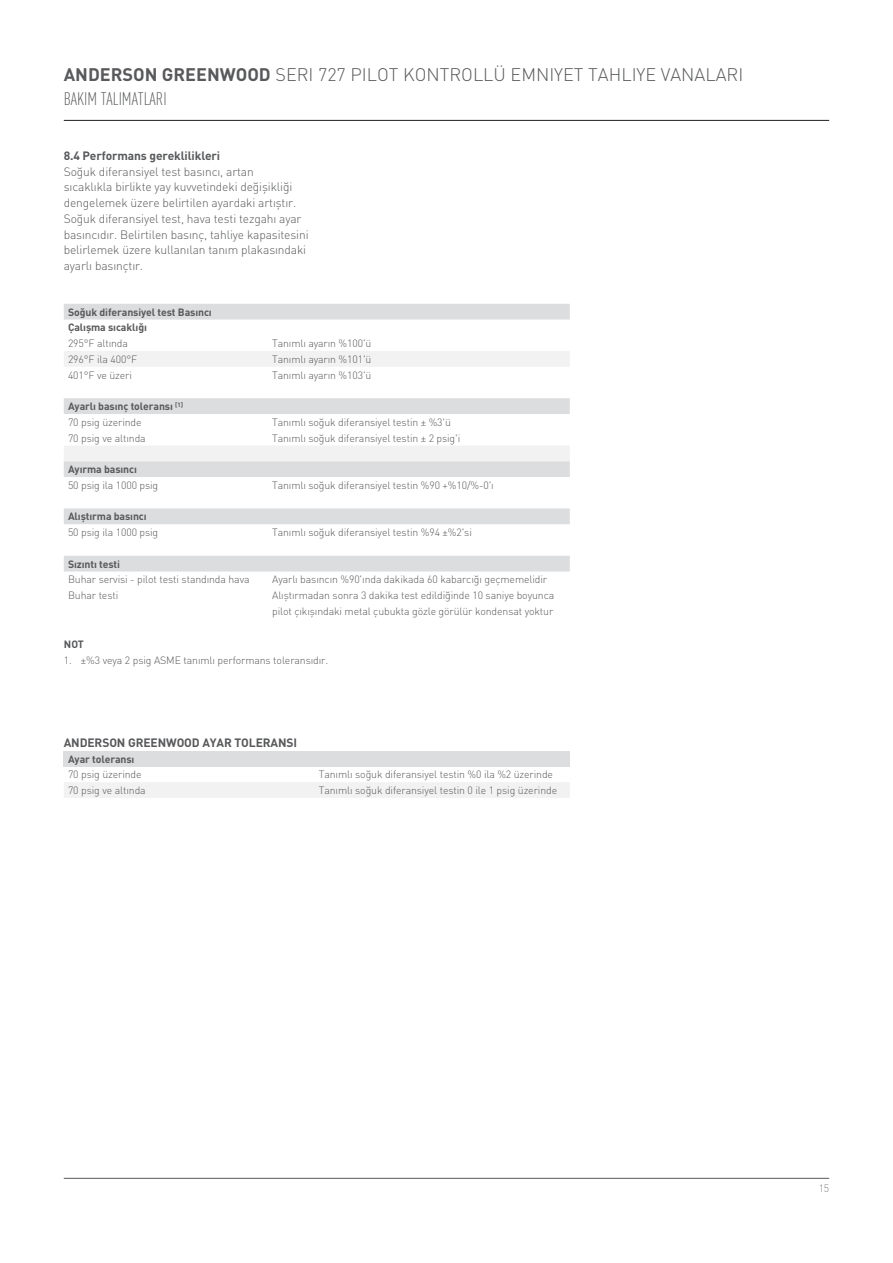
<style>
.page{position:relative;width:893px;height:1263px;background:#fff}
.page>*{position:absolute;margin:0;border:0;box-sizing:border-box;transform-origin:0 0}
.t1{font:300 18px/24px "DIN Pro";color:#58595b}
.t2{font:300 12px/15.8px "DIN Pro";letter-spacing:-.01em;color:#58595b}
.t3{font:700 12px "DIN Pro";letter-spacing:-.01em;color:#58595b}
.t4{font:300 10.5px/15.8px "DIN Pro";letter-spacing:-.01em;color:#58595b}
.t5{font:700 10.5px/15.8px "DIN Pro";letter-spacing:-.01em;color:#58595b}
.t6{font:300 10.5px "DIN Pro";color:#808285}
.s1{font-weight:700}
.s2{font-stretch:condensed}
.s3{font-weight:300}
</style>
<div class="page">
<hr style="left:64px;top:120px;width:765px;height:1px;background:#231f20">
<hr style="left:64px;top:1178px;width:765px;height:1px;background:#58595b">
<svg style="left:64px;top:304px;width:506px;height:267px"></svg>
<svg style="left:64px;top:351px;width:506px;height:110px"></svg>
<div style="left:64px;top:751px;width:506px;height:15px;background:#dcddde"></div>
<div style="left:64px;top:782px;width:506px;height:16px;background:#f2f2f3"></div>
<h1 class="t1" style="left:64px;top:61px;width:681px"><span class="s1">ANDERSON GREENWOOD</span> SERI 727 PILOT KONTROLLÜ EMNIYET TAHLIYE VANALARI<br><span class="s2">BAKIM TALIMATLARI</span></h1>
<p class="t3" style="left:64px;top:145px;width:158px">8.4 Performans gereklilikleri</p>
<p class="t2" style="left:64px;top:162px;width:246px">Soğuk diferansiyel test basıncı, artan<br>sıcaklıkla birlikte yay kuvvetindeki değişikliği dengelemek üzere belirtilen ayardaki artıştır.<br>Soğuk diferansiyel test, hava testi tezgahı ayar basıncıdır. Belirtilen basınç, tahliye kapasitesini belirlemek üzere kullanılan tanım plakasındaki ayarlı basınçtır.</p>
<p class="t5" style="left:68px;top:303px;width:145px">Soğuk diferansiyel test Basıncı<br>Çalışma sıcaklığı</p>
<p class="t4" style="left:68px;top:335px;width:62px">295°F altında</p>
<p class="t4" style="left:272px;top:335px;width:101px">Tanımlı ayarın %100'ü</p>
<p class="t4" style="left:68px;top:350px;width:71px">296°F ila 400°F</p>
<p class="t4" style="left:272px;top:350px;width:101px">Tanımlı ayarın %101'ü</p>
<p class="t4" style="left:68px;top:366px;width:66px">401°F ve üzeri</p>
<p class="t4" style="left:272px;top:366px;width:101px">Tanımlı ayarın %103'ü</p>
<p class="t5" style="left:68px;top:397px;width:116px">Ayarlı basınç toleransı <sup>[1]<br></sup><span class="s3">70 psig üzerinde</span></p>
<p class="t4" style="left:272px;top:413px;width:180px">Tanımlı soğuk diferansiyel testin ± %3'ü</p>
<p class="t4" style="left:68px;top:429px;width:79px">70 psig ve altında</p>
<p class="t4" style="left:272px;top:429px;width:190px">Tanımlı soğuk diferansiyel testin ± 2 psig'i</p>
<p class="t5" style="left:68px;top:460px;width:71px">Ayırma basıncı</p>
<p class="t4" style="left:68px;top:476px;width:92px">50 psig ila 1000 psig</p>
<p class="t4" style="left:272px;top:476px;width:223px">Tanımlı soğuk diferansiyel testin %90 +%10/%-0'ı</p>
<p class="t5" style="left:68px;top:507px;width:80px">Alıştırma basıncı</p>
<p class="t4" style="left:68px;top:523px;width:92px">50 psig ila 1000 psig</p>
<p class="t4" style="left:272px;top:523px;width:201px">Tanımlı soğuk diferansiyel testin %94 ±%2'si</p>
<p class="t5" style="left:68px;top:555px;width:54px">Sızıntı testi</p>
<p class="t4" style="left:68px;top:571px;width:183px">Buhar servisi - pilot testi standında hava</p>
<p class="t4" style="left:272px;top:571px;width:277px">Ayarlı basıncın %90'ında dakikada 60 kabarcığı geçmemelidir</p>
<p class="t4" style="left:68px;top:586px;width:52px">Buhar testi</p>
<p class="t4" style="left:272px;top:586px;width:284px">Alıştırmadan sonra 3 dakika test edildiğinde 10 saniye boyunca pilot çıkışındaki metal çubukta gözle görülür kondensat yoktur</p>
<p class="t5" style="left:64px;top:635px;width:22px">NOT</p>
<p class="t4" style="left:64px;top:651px;width:266px">1. ±%3 veya 2 psig ASME tanımlı performans toleransıdır.</p>
<p class="t3" style="left:64px;top:733px;width:235px">ANDERSON GREENWOOD AYAR TOLERANSI</p>
<p class="t5" style="left:68px;top:750px;width:68px">Ayar toleransı</p>
<p class="t4" style="left:68px;top:766px;width:75px">70 psig üzerinde</p>
<p class="t4" style="left:319px;top:766px;width:236px">Tanımlı soğuk diferansiyel testin %0 ila %2 üzerinde</p>
<p class="t4" style="left:68px;top:781px;width:79px">70 psig ve altında</p>
<p class="t4" style="left:319px;top:781px;width:240px">Tanımlı soğuk diferansiyel testin 0 ile 1 psig üzerinde</p>
<p class="t6" style="left:819px;top:1180px;width:12px">15</p>
</div>
